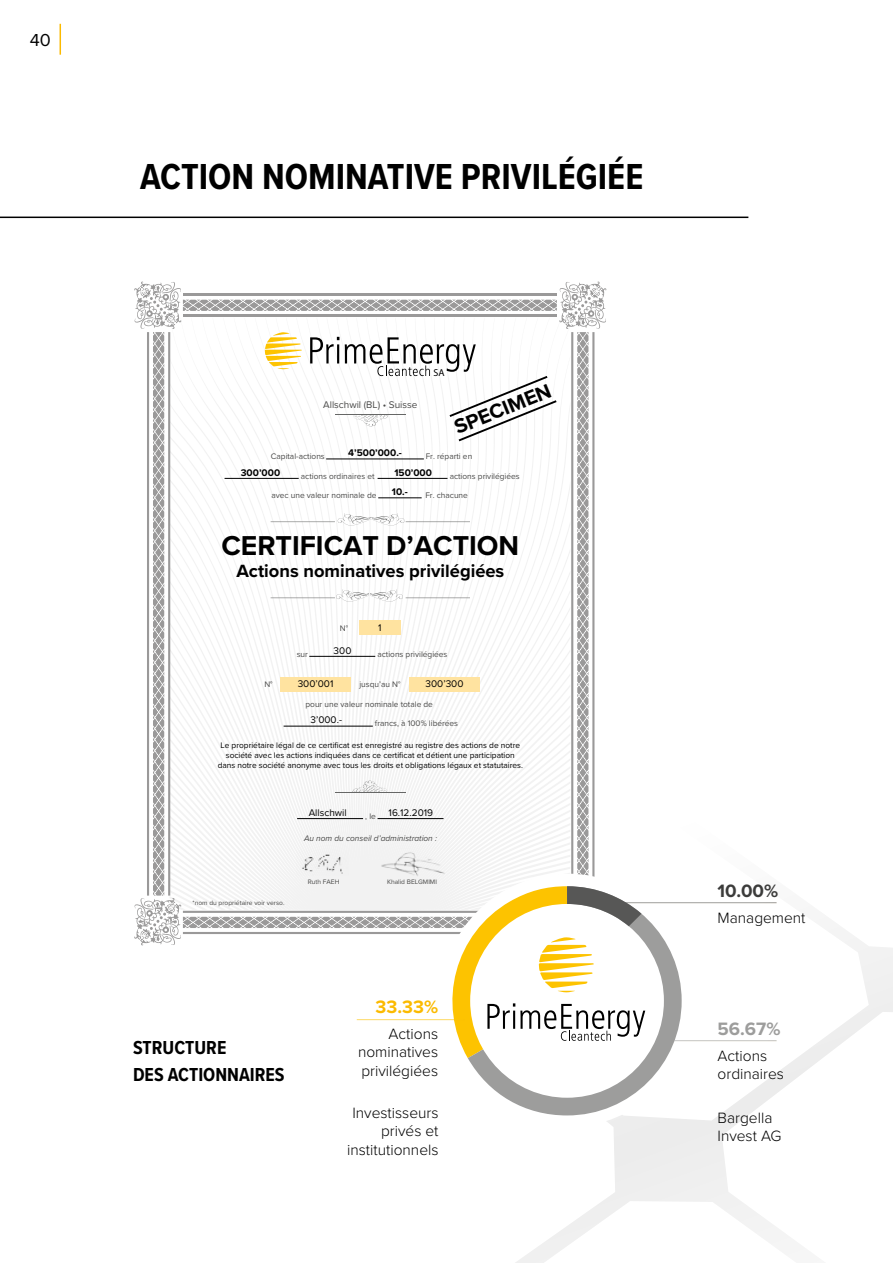
<style>
.page{position:relative;width:893px;height:1263px;background:#fff}
.page>*{position:absolute;margin:0;border:0;box-sizing:border-box;transform-origin:0 0}
.t1{font:700 37.5px "Proxima Nova Cond";color:#000}
.t2{font:700 28.35px "Proxima Nova";color:#000}
.t3{font:700 20.85px "Proxima Nova";color:#000}
.t4{font:700 19.5px/27px "Proxima Nova Cond";color:#000}
.t5{font:700 18.6px "Proxima Nova";color:#9d9d9c}
.t6{font:700 18.6px "Proxima Nova";color:#fbba00}
.t7{font:700 18.6px "Proxima Nova";color:#3c3c3b}
.t8{font:700 18.3px "Proxima Nova";color:#000}
.t9{font:18px "Proxima Nova";color:#000}
.t10{font:300 15.45px/18.6px "Proxima Nova";color:#000}
.t11{font:10.05px "Proxima Nova";color:#000}
.t12{font:700 10.05px/20px "Proxima Nova";color:#000}
.t13{font:10.05px "Proxima Nova";color:#4a4a49}
.t14{font:10.05px "Myriad Pro";color:#000}
.t15{font:8.4px/10.1px "Proxima Nova";color:#000;text-align:center}
.t16{font:8.4px "Proxima Nova";color:#4a4a49}
.t17{font:italic 8.4px "Proxima Nova";color:#4a4a49}
.t18{font:6.6px "Proxima Nova";color:#4a4a49}
</style>
<div class="page">
<hr style="left:60px;top:24px;width:1px;height:31px;background:#fbba00">
<svg style="left:515px;top:927px;width:378px;height:336px"></svg>
<hr style="left:0;top:217px;width:748px;height:1px;background:#000">
<div style="left:441px;top:874px;width:253px;height:253px;background:#fff;border-radius:50%"></div>
<svg style="left:468px;top:917px;width:214px;height:198px;fill:#9d9d9c"></svg>
<div style="left:470px;top:904px;width:194px;height:194px;background:#fff;border-radius:50%"></div>
<div style="left:621px;top:899px;width:157px;height:5px;background:#fbba00;opacity:.8"></div>
<div style="left:673px;top:1037px;width:105px;height:5px;background:#fbba00;opacity:.8"></div>
<svg style="left:134px;top:281px;width:511px;height:777px"></svg>
<h3 class="t9" style="left:30px;top:27px;width:23px">40</h3>
<h1 class="t1" style="left:140px;top:149px;width:505px">ACTION NOMINATIVE PRIVILÉGIÉE</h1>
<p class="t13" style="left:323px;top:397px;width:96px">Allschwil (BL) • Suisse</p>
<p class="t14" style="left:433px;top:366px;width:13px">SA</p>
<h3 class="t3" style="left:449px;top:413px;width:104px;rotate:-22deg">SPECIM EN</h3>
<p class="t12" style="left:348px;top:443px;width:55px">4’500’000.-</p>
<p class="t16" style="left:271px;top:450px;width:55px">Capital-actions</p>
<p class="t16" style="left:426px;top:450px;width:48px">Fr. réparti en</p>
<p class="t16" style="left:301px;top:469px;width:75px">actions ordinaires et</p>
<p class="t16" style="left:450px;top:469px;width:72px">actions privilégiées</p>
<p class="t16" style="left:271px;top:489px;width:107px">avec une valeur nominale de</p>
<p class="t16" style="left:425px;top:489px;width:44px">Fr. chacune</p>
<p class="t12" style="left:241px;top:462px;width:41px">300’000</p>
<p class="t12" style="left:392px;top:462px;width:42px">150’000<br>10.-</p>
<h2 class="t2" style="left:221px;top:524px;width:299px">CERTIFICAT D’ACTION</h2>
<h3 class="t8" style="left:236px;top:557px;width:269px">Actions nominatives privilégiées</h3>
<p class="t16" style="left:340px;top:622px;width:10px">N°</p>
<p class="t11" style="left:378px;top:620px;width:5px">1</p>
<p class="t11" style="left:334px;top:643px;width:19px">300</p>
<p class="t16" style="left:297px;top:647px;width:13px">sur</p>
<p class="t16" style="left:377px;top:647px;width:72px">actions privilégiées</p>
<p class="t16" style="left:264px;top:678px;width:10px">N°</p>
<p class="t11" style="left:298px;top:677px;width:37px">300’001</p>
<p class="t16" style="left:359px;top:678px;width:43px">jusqu’au N°</p>
<p class="t11" style="left:426px;top:677px;width:39px">300’300</p>
<p class="t16" style="left:305px;top:698px;width:129px">pour une valeur nominale totale de</p>
<p class="t16" style="left:375px;top:717px;width:85px">francs, à 100% libérées</p>
<p class="t11" style="left:310px;top:712px;width:33px">3’000.-</p>
<p class="t15" style="left:218px;top:740px;width:307px">Le propriétaire légal de ce certificat est enregistré au registre des actions de notre société avec les actions indiquées dans ce certificat et détient une participation dans notre société anonyme avec tous les droits et obligations légaux et statutaires.</p>
<p class="t11" style="left:309px;top:805px;width:40px">Allschwil</p>
<p class="t11" style="left:389px;top:805px;width:46px">16.12.2019</p>
<p class="t16" style="left:365px;top:810px;width:12px">, le</p>
<p class="t18" style="left:193px;top:898px;width:93px">*nom du propriétaire voir verso.</p>
<p class="t17" style="left:304px;top:832px;width:134px">Au nom du conseil d’administration :</p>
<p class="t18" style="left:308px;top:877px;width:33px">Ruth FAEH</p>
<p class="t18" style="left:387px;top:877px;width:51px">Khalid BELGMIMI</p>
<h3 class="t4" style="left:133px;top:1033px;width:153px">STRUCTURE<br>DES ACTIONNAIRES</h3>
<h3 class="t6" style="left:376px;top:993px;width:64px">33.33%</h3>
<h3 class="t10" style="left:358px;top:1023px;width:82px;text-align:justify;text-indent:31px">Actions nominatives privilégiées</h3>
<h3 class="t10" style="left:347px;top:1102px;width:93px;text-align:right">Investisseurs privés et institutionnels</h3>
<h3 class="t7" style="left:718px;top:877px;width:62px">10.00%</h3>
<h3 class="t10" style="left:718px;top:907px;width:89px">Management</h3>
<h3 class="t5" style="left:718px;top:1015px;width:64px">56.67%</h3>
<h3 class="t10" style="left:718px;top:1045px;width:68px">Actions ordinaires</h3>
<h3 class="t10" style="left:718px;top:1107px;width:65px">Bargella<br>Invest AG</h3>
</div>
